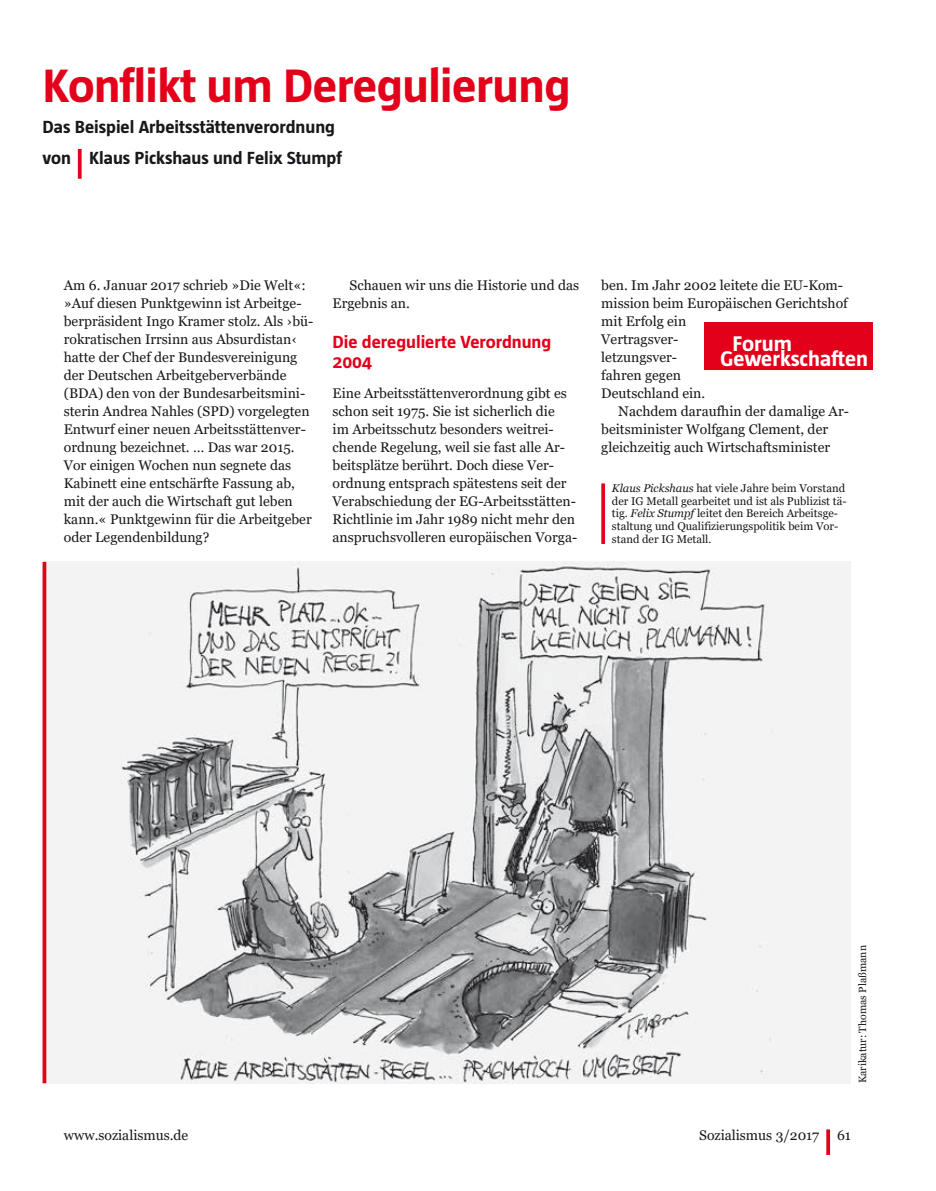
<style>
.page{position:relative;width:936px;height:1191px;background:#fff}
.page>*{position:absolute;margin:0;border:0;box-sizing:border-box;transform-origin:0 0}
.t1{font:700 48px "Tazzer Text";letter-spacing:-.01em;color:#e2001a}
.t2{font:700 21.75px "Tazzer Text";color:#fff}
.t3{font:700 18px/30.8px "Tazzer Text";color:#1a171c}
.t4{font:700 18px/19.5px "Tazzer Text";color:#e2001a}
.t5{font:13.95px/18px "Georgia";color:#1a171c}
.t6{font:11.25px/12.8px "Georgia";color:#1a171c}
.t7{font:10.5px "Georgia";color:#1a171c}
.s1{font-style:italic}
</style>
<div class="page">
<svg style="left:826px;top:1129px;width:4px;height:26px"></svg>
<div style="left:704px;top:322px;width:168px;height:48px;background:#e2001a"></div>
<img style="left:46px;top:562px;width:804px;height:521px">
<svg style="left:78px;top:149px;width:4px;height:30px"></svg>
<hr style="left:43px;top:562px;width:3px;height:521px;background:#e2001a">
<svg style="left:601px;top:483px;width:4px;height:61px"></svg>
<h1 class="t1" style="left:43px;top:61px;width:529px">Konflikt um Deregulierung</h1>
<p class="t3" style="left:43px;top:112px;width:301px">Das Beispiel Arbeitsstättenverordnung von Klaus Pickshaus und Felix Stumpf</p>
<p class="t5" style="left:64px;top:276px;width:251px">Am 6. Januar 2017 schrieb »Die Welt«: »Auf diesen Punktgewinn ist Arbeitge&shy;berpräsident Ingo Kramer stolz. Als ›bü&shy;rokratischen Irrsinn aus Absurdistan‹ hatte der Chef der Bundesvereinigung der Deutschen Arbeitgeberverbände (BDA) den von der Bundesarbeitsmini&shy;sterin Andrea Nahles (SPD) vorgelegten Entwurf einer neuen Arbeitsstättenver&shy;ordnung bezeichnet. … Das war 2015.<br>Vor einigen Wochen nun segnete das Kabinett eine entschärfte Fassung ab, mit der auch die Wirtschaft gut leben kann.« Punktgewinn für die Arbeitgeber oder Legendenbildung?</p>
<p class="t5" style="left:332px;top:276px;width:248px;text-indent:17px">Schauen wir uns die Historie und das<br>Ergebnis an.</p>
<p class="t4" style="left:332px;top:332px;width:220px">Die deregulierte Verordnung<br>2004</p>
<p class="t5" style="left:332px;top:384px;width:246px">Eine Arbeitsstättenverordnung gibt es schon seit 1975. Sie ist sicherlich die<br>im Arbeitsschutz besonders weitrei&shy;chende Regelung, weil sie fast alle Ar&shy;beitsplätze berührt. Doch diese Ver&shy;ordnung entsprach spätestens seit der Verabschiedung der EG-Arbeitsstätten-Richtlinie im Jahr 1989 nicht mehr den anspruchsvolleren europäischen Vorga-</p>
<p class="t5" style="left:601px;top:276px;width:248px">ben. Im Jahr 2002 leitete die EU-Kom&shy;mission beim Europäischen Gerichtshof mit Erfolg ein<br>Vertragsver-<br>letzungsver-<br>fahren gegen<br>Deutschland ein.</p>
<p class="t5" style="left:601px;top:402px;width:249px;text-indent:17px">Nachdem daraufhin der damalige Ar&shy;beitsminister Wolfgang Clement, der gleichzeitig auch Wirtschaftsminister</p>
<p class="t6" style="left:612px;top:482px;width:236px"><span class="s1">Klaus Pickshaus</span> hat viele Jahre beim Vorstand der IG Metall gearbeitet und ist als Publizist tä&shy;tig. <span class="s1">Felix Stumpf</span> leitet den Bereich Arbeitsge&shy;staltung und Qualifizierungspolitik beim Vor&shy;stand der IG Metall.</p>
<h2 class="t2" style="left:732px;top:332px;width:61px">Forum</h2>
<h2 class="t2" style="left:720px;top:347px;width:149px">Gewerkschaften</h2>
<p class="t7" style="left:856px;top:1083px;width:139px;rotate:-90deg">Karikatur: Thomas Plaßmann</p>
<p class="t5" style="left:64px;top:1126px;width:126px">www.sozialismus.de</p>
<p class="t5" style="left:699px;top:1126px;width:122px">Sozialismus 3/2017</p>
<p class="t5" style="left:837px;top:1126px;width:15px">61</p>
</div>
